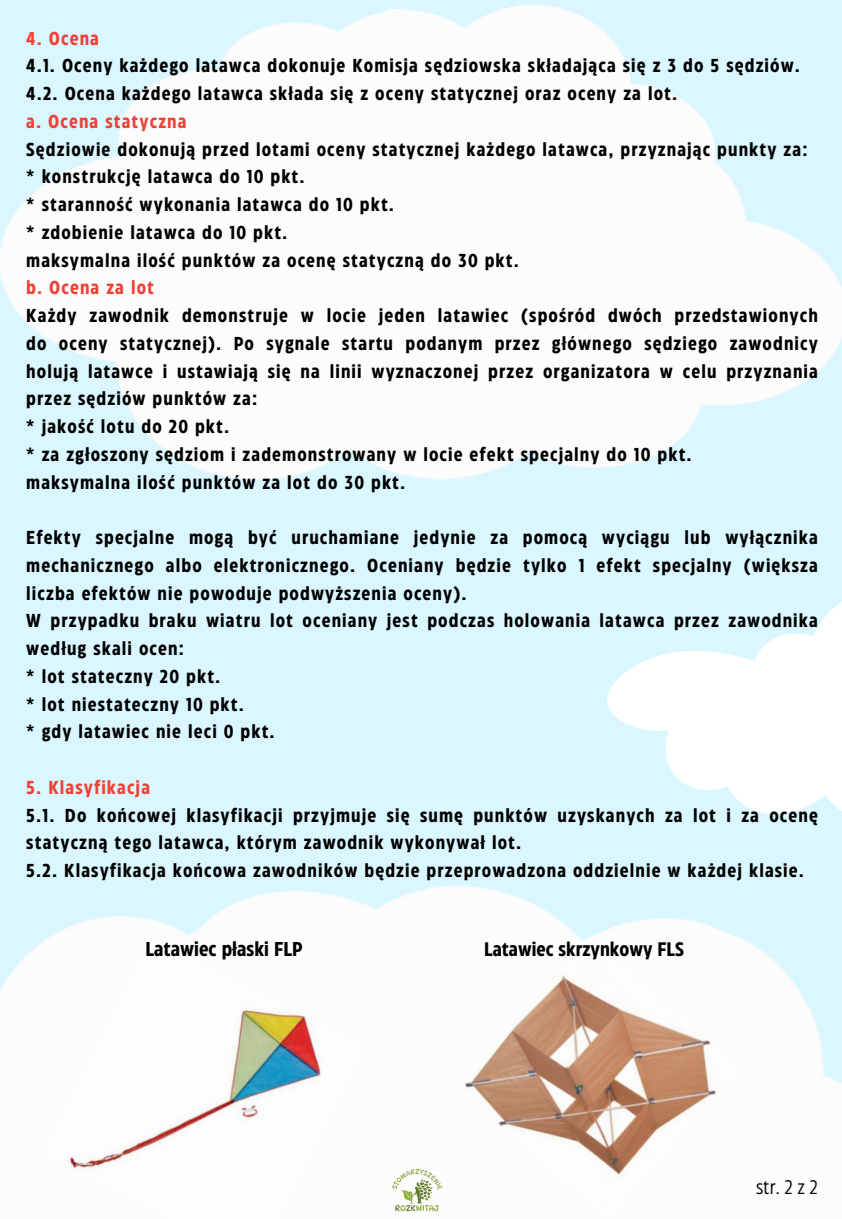
<style>
.page{position:relative;width:842px;height:1219px;background:#daf7ff}
.page>*{position:absolute;margin:0;border:0;box-sizing:border-box;transform-origin:0 0}
.t1{font:700 20px "Eastman Condensed";color:#000}
.t2{font:19.7px "Eastman Condensed";color:#000}
.t3{font:700 19.5px "Eastman Condensed";color:#000}
.t4{font:700 18.7px/27.8px "Eastman Condensed";letter-spacing:.06em;color:#000}
.s1{color:#ef4136}
</style>
<div class="page">
<img style="left:0;top:919px;width:92px;height:300px">
<img style="left:92px;top:886px;width:750px;height:333px">
<img style="left:0;top:158px;width:842px;height:322px">
<svg style="left:607px;top:602px;width:235px;height:212px;fill:#fff"></svg>
<img style="left:110px;top:4px;width:616px;height:336px">
<img style="left:42px;top:938px;width:323px;height:281px">
<img style="left:458px;top:937px;width:282px;height:282px">
<img style="left:390px;top:1164px;width:56px;height:55px">
<h1 class="t4" style="left:26px;top:25px;width:793px"><span class="s1">4. Ocena<br></span>4.1. Oceny każdego latawca dokonuje Komisja sędziowska składająca się z 3 do 5 sędziów.<br>4.2. Ocena każdego latawca składa się z oceny statycznej oraz oceny za lot.<br><span class="s1">a. Ocena statyczna<br></span>Sędziowie dokonują przed lotami oceny statycznej każdego latawca, przyznając punkty za: * konstrukcję latawca do 10 pkt.<br>* staranność wykonania latawca do 10 pkt.<br>* zdobienie latawca do 10 pkt.<br>maksymalna ilość punktów za ocenę statyczną do 30 pkt.<br><span class="s1">b. Ocena za lot<br></span>Każdy zawodnik demonstruje w locie jeden latawiec (spośród dwóch przedstawionych do oceny statycznej). Po sygnale startu podanym przez głównego sędziego zawodnicy holują latawce i ustawiają się na linii wyznaczonej przez organizatora w celu przyznania przez sędziów punktów za:<br>* jakość lotu do 20 pkt.<br>* za zgłoszony sędziom i zademonstrowany w locie efekt specjalny do 10 pkt.<br>maksymalna ilość punktów za lot do 30 pkt.</h1>
<p class="t4" style="left:26px;top:525px;width:793px">Efekty specjalne mogą być uruchamiane jedynie za pomocą wyciągu lub wyłącznika mechanicznego albo elektronicznego. Oceniany będzie tylko 1 efekt specjalny (większa liczba efektów nie powoduje podwyższenia oceny).<br>W przypadku braku wiatru lot oceniany jest podczas holowania latawca przez zawodnika według skali ocen:<br>* lot stateczny 20 pkt.<br>* lot niestateczny 10 pkt.<br>* gdy latawiec nie leci 0 pkt.</p>
<p class="t4" style="left:26px;top:775px;width:793px"><span class="s1">5. Klasyfikacja<br></span>5.1. Do końcowej klasyfikacji przyjmuje się sumę punktów uzyskanych za lot i za ocenę statyczną tego latawca, którym zawodnik wykonywał lot.<br>5.2. Klasyfikacja końcowa zawodników będzie przeprowadzona oddzielnie w każdej klasie.</p>
<p class="t1" style="left:145px;top:941px;width:159px">Latawiec płaski FLP</p>
<p class="t3" style="left:484px;top:941px;width:201px">Latawiec skrzynkowy FLS</p>
<h1 class="t2" style="left:756px;top:1179px;width:63px">str. 2 z 2</h1>
</div>
